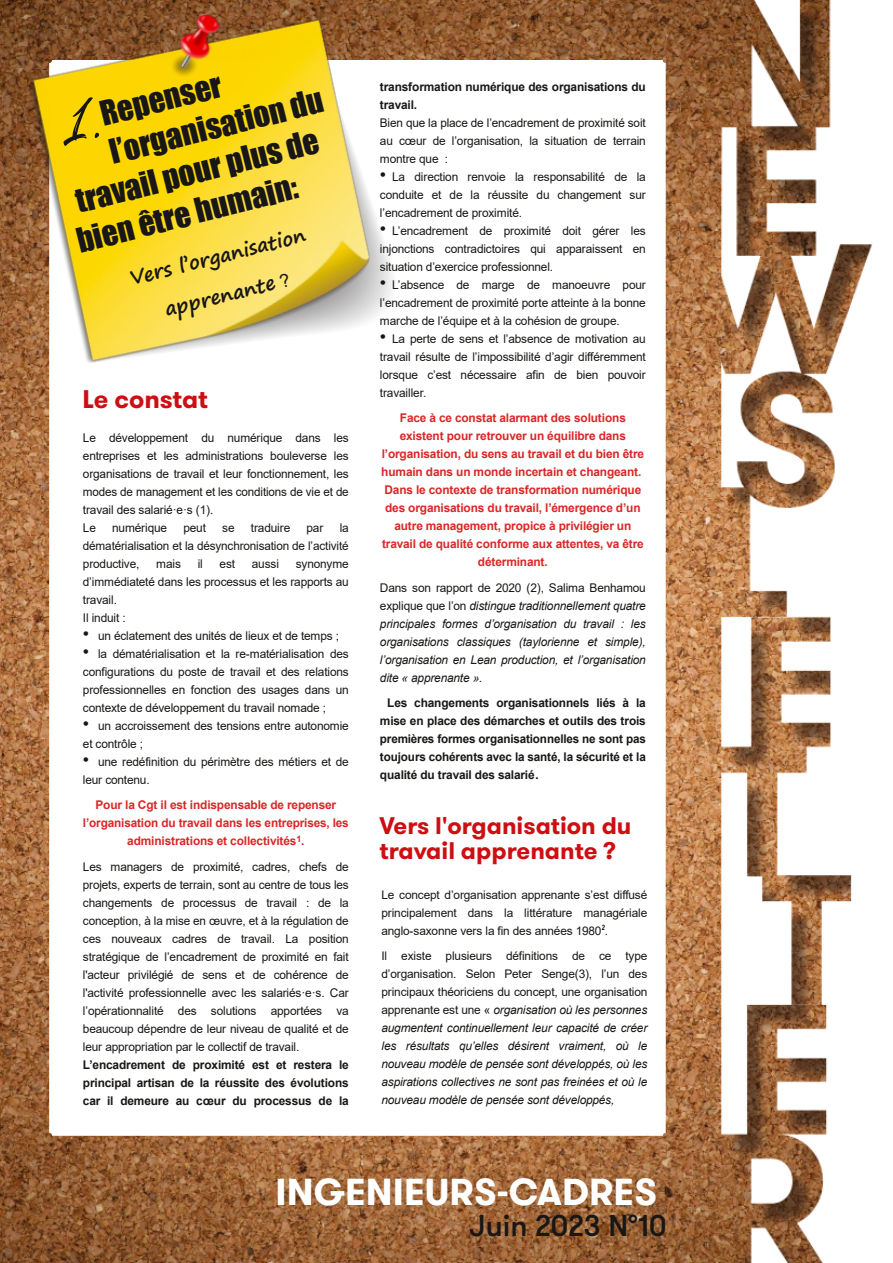
<style>
.page{position:relative;width:893px;height:1263px;background:#fff}
.page>*{position:absolute;margin:0;border:0;box-sizing:border-box;transform-origin:0 0}
.t1{font:700 37.5px "GT Walsheim Pro";color:#fff}
.t2{font:31.5px "Impact";color:#181715}
.t3{font:500 30px "GT Walsheim Pro";color:#181715}
.t4{font:700 25.5px "GT Walsheim Pro";letter-spacing:-.005em;color:#cd0f13}
.t5{font:700 24px/25.5px "GT Walsheim Pro";color:#cd0f13}
.t6{font:700 19.5px/39px "Segoe Print";color:#181715;text-align:center}
.t7{font:12px/18px "Arial";letter-spacing:-.015em;color:#181715;text-align:justify}
.t8{font:700 12px/18px "Arial";letter-spacing:-.01em;color:#d82727;text-align:center}
.t9{font:700 12px/18px "Arial";letter-spacing:-.01em;color:#181715;text-align:justify}
.t10{font:italic 12px/18px "Arial";letter-spacing:-.015em;color:#181715;text-align:justify}
.t11{font:italic 11.85px/18px "Arial";letter-spacing:-.015em;color:#181715;text-align:justify}
.t12{font:11.85px/18px "Arial";letter-spacing:-.015em;color:#181715;text-align:justify}
.s1{font-family:"Arial";font-weight:400;font-size:18px}
.s2{font-size:18px}
.s3{font-style:normal}
.s4{font-weight:400;font-size:18px}
</style>
<div class="page">
<img style="left:0;top:0;width:873px;height:1263px">
<div style="left:49px;top:60px;width:617px;height:1076px;background:#fff;border-radius:3px"></div>
<img style="left:0;top:0;width:427px;height:401px">
<div style="left:58px;top:97px;width:42px;height:49px;background:#fdd602"></div>
<h2 class="t2" style="left:96px;top:95px;width:126px;rotate:-14deg">Repenser</h2>
<h2 class="t2" style="left:106px;top:133px;width:220px;rotate:-14deg">l’organisation du</h2>
<h2 class="t2" style="left:71px;top:182px;width:251px;rotate:-14deg">travail pour plus de</h2>
<h2 class="t2" style="left:73px;top:222px;width:228px;rotate:-14deg">bien être humain:</h2>
<h3 class="t6" style="left:126px;top:259px;width:181px;rotate:-14deg">Vers l’organisation apprenante <span class="s1">?</span></h3>
<h3 class="t4" style="left:83px;top:381px;width:127px">Le constat</h3>
<p class="t7" style="left:83px;top:428px;width:267px;text-align:left">Le développement du numérique dans les entreprises et les administrations bouleverse les organisations de travail et leur fonctionnement, les modes de management et les conditions de vie et de travail des salariéꞏeꞏs (1).<br>Le</p>
<p class="t7" style="left:112px;top:518px;width:56px">numérique</p>
<p class="t7" style="left:183px;top:518px;width:24px">peut</p>
<p class="t7" style="left:222px;top:518px;width:14px">se</p>
<p class="t7" style="left:251px;top:518px;width:41px">traduire</p>
<p class="t7" style="left:307px;top:518px;width:18px">par</p>
<p class="t7" style="left:83px;top:518px;width:267px;text-indent:257px">la dématérialisation et la désynchronisation de l’activité productive,</p>
<p class="t7" style="left:156px;top:554px;width:26px">mais</p>
<p class="t7" style="left:198px;top:554px;width:7px">il</p>
<p class="t7" style="left:220px;top:554px;width:17px">est</p>
<p class="t7" style="left:252px;top:554px;width:29px">aussi</p>
<p class="t7" style="left:83px;top:554px;width:267px;text-align:left;text-indent:213px">synonyme d’immédiateté dans les processus et les rapports au travail.<br>Il induit :</p>
<p class="t7" style="left:83px;top:626px;width:258px"><span class="s2">•</span> un éclatement des unités de lieux et de temps ;</p>
<p class="t7" style="left:83px;top:644px;width:267px"><span class="s2">•</span> la dématérialisation et la re-matérialisation des configurations du poste de travail et des relations professionnelles en fonction des usages dans un contexte de développement du travail nomade ;</p>
<p class="t7" style="left:83px;top:716px;width:267px"><span class="s2">•</span> un accroissement des tensions entre autonomie et contrôle ;</p>
<p class="t7" style="left:83px;top:752px;width:267px"><span class="s2">•</span> une redéfinition du périmètre des métiers et de leur contenu.</p>
<p class="t8" style="left:83px;top:796px;width:267px">Pour la Cgt il est indispensable de repenser l’organisation du travail dans les entreprises, les administrations et collectivités<sup>1</sup>.</p>
<p class="t7" style="left:83px;top:857px;width:267px">Les managers de proximité, cadres, chefs de projets, experts de terrain, sont au centre de tous les changements de processus de travail : de la conception, à la mise en œuvre, et à la régulation de ces nouveaux cadres de travail. La position stratégique de l’encadrement de proximité en fait l'acteur privilégié de sens et de cohérence de l'activité professionnelle avec les salariésꞏeꞏs. Car l’opérationnalité des solutions apportées va beaucoup dépendre de leur niveau de qualité et de leur appropriation par le collectif de travail.</p>
<p class="t9" style="left:83px;top:1055px;width:267px">L’encadrement de proximité est et restera le principal artisan de la réussite des évolutions car il demeure au cœur du processus de la</p>
<p class="t9" style="left:380px;top:78px;width:267px">transformation numérique des organisations du travail.</p>
<p class="t7" style="left:380px;top:114px;width:267px">Bien que la place de l’encadrement de proximité soit au cœur de l’organisation, la situation de terrain montre que :</p>
<p class="t7" style="left:380px;top:168px;width:267px"><span class="s2">•</span> La direction renvoie la responsabilité de la conduite et de la réussite du changement sur l’encadrement de proximité.</p>
<p class="t7" style="left:380px;top:222px;width:267px"><span class="s2">•</span> L’encadrement de proximité doit gérer les injonctions contradictoires qui apparaissent en situation d’exercice professionnel.</p>
<p class="t7" style="left:380px;top:276px;width:267px"><span class="s2">•</span> L’absence de marge de manoeuvre pour l’encadrement de proximité porte atteinte à la bonne marche de l’équipe et à la cohésion de groupe.</p>
<p class="t7" style="left:380px;top:330px;width:267px"><span class="s2">•</span> La perte de sens et l’absence de motivation au travail résulte de l’impossibilité d’agir différemment lorsque c’est nécessaire afin de bien pouvoir travailler.</p>
<p class="t8" style="left:381px;top:409px;width:264px">Face à ce constat alarmant des solutions existent pour retrouver un équilibre dans l’organisation, du sens au travail et du bien être humain dans un monde incertain et changeant.<br>Dans le contexte de transformation numérique des organisations du travail, l’émergence d’un autre management, propice à privilégier un travail de qualité conforme aux attentes, va être déterminant.</p>
<p class="t10" style="left:380px;top:579px;width:267px"><span class="s3">Dans son rapport de 2020 (2), Salima Benhamou explique que l’on</span> distingue traditionnellement quatre principales formes d’organisation du travail : les organisations classiques (taylorienne et simple), l’organisation en Lean production, et l’organisation dite « apprenante ».</p>
<p class="t9" style="left:380px;top:694px;width:267px;text-indent:7px">Les changements organisationnels liés à la mise en place des démarches et outils des trois premières formes organisationnelles ne sont pas toujours cohérents avec la santé, la sécurité et la qualité du travail des salarié<span class="s4">.</span></p>
<h3 class="t5" style="left:380px;top:813px;width:253px">Vers l'organisation du travail apprenante ?</h3>
<p class="t12" style="left:381px;top:886px;width:267px">Le concept d’organisation apprenante s’est diffusé principalement dans la littérature managériale anglo-saxonne vers la fin des années 1980<sup>2</sup>.</p>
<p class="t11" style="left:381px;top:947px;width:267px"><span class="s3">Il existe plusieurs définitions de ce type d’organisation. Selon Peter Senge(3), l’un des principaux théoriciens du concept, une organisation apprenante est une «</span> organisation où les personnes augmentent continuellement leur capacité de créer les résultats qu’elles désirent vraiment, où le nouveau modèle de pensée sont développés, où les aspirations collectives ne sont pas freinées et où le nouveau modèle de pensée sont développés,</p>
<h1 class="t1" style="left:276px;top:1165px;width:383px">INGENIEURS-CADRES</h1>
<h3 class="t3" style="left:470px;top:1213px;width:198px">Juin 2023 N°10</h3>
</div>
